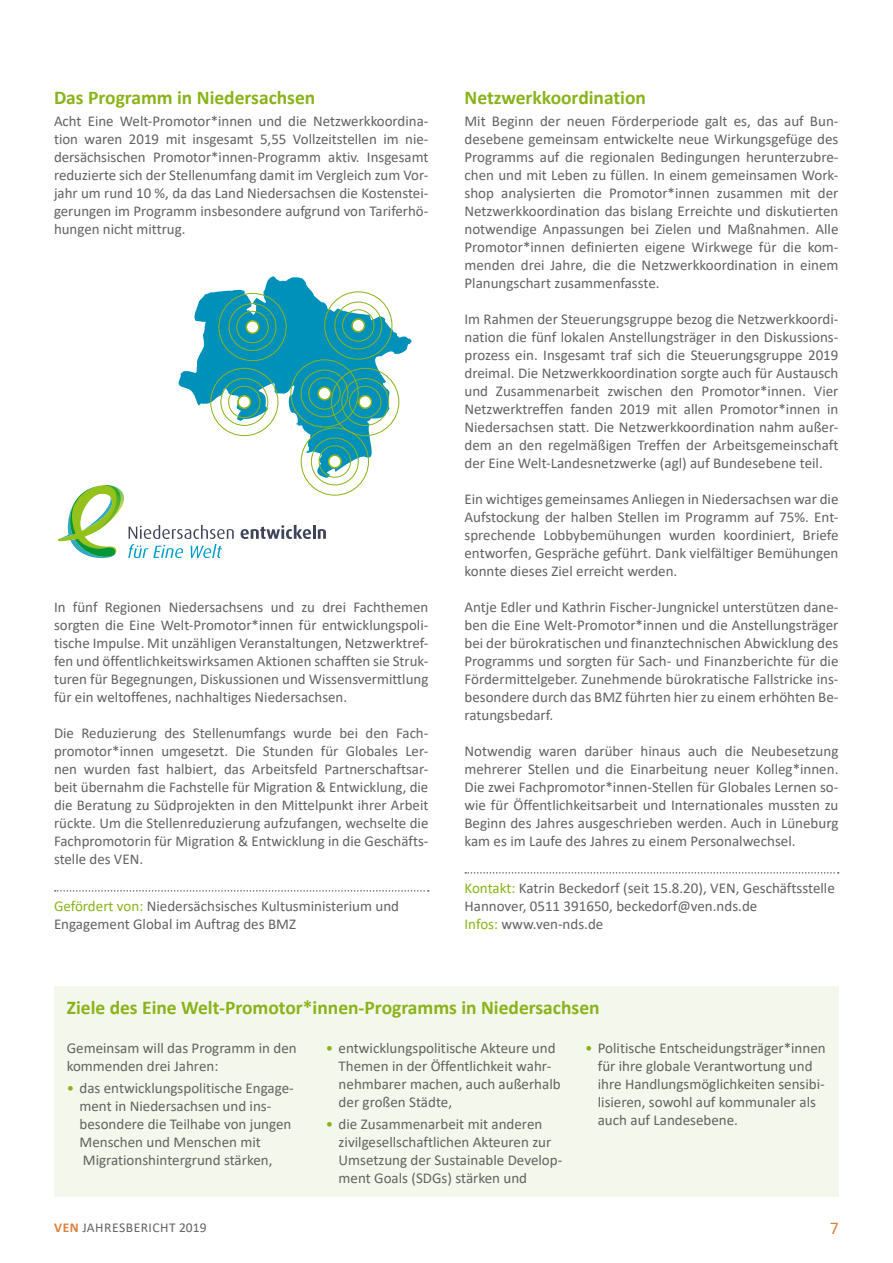
<style>
.page{position:relative;width:893px;height:1263px;background:#fff}
.page>*{position:absolute;margin:0;border:0;box-sizing:border-box;transform-origin:0 0}
.t1{font:700 19.5px "Calibri";color:#89b319}
.t2{font:18px "Calibri";color:#dd803c}
.t3{font:15px/18px "Calibri";color:#626261;text-align:justify}
.t4{font:13.5px "Calibri";letter-spacing:.04em;color:#626261}
.s1{color:#89b319}
.s2{font-weight:700;color:#dd803c}
</style>
<div class="page">
<svg style="left:55px;top:890px;width:374px;height:1px"></svg>
<svg style="left:465px;top:872px;width:374px;height:1px"></svg>
<div style="left:54px;top:986px;width:785px;height:211px;background:#f4f7eb"></div>
<svg style="left:178px;top:276px;width:234px;height:202px"></svg>
<svg style="left:246px;top:321px;width:13px;height:12px"></svg>
<div style="left:246px;top:320px;width:13px;height:14px;border:1px solid #89b319;border-radius:50%"></div>
<div style="left:236px;top:311px;width:33px;height:32px;border:1px solid #89b319;border-radius:50%"></div>
<div style="left:229px;top:303px;width:47px;height:48px;border:1px solid #89b319;border-radius:50%"></div>
<div style="left:219px;top:293px;width:67px;height:68px;border:1px solid #89b319;border-radius:50%"></div>
<svg style="left:238px;top:396px;width:12px;height:12px"></svg>
<div style="left:237px;top:395px;width:14px;height:14px;border:1px solid #89b319;border-radius:50%"></div>
<div style="left:228px;top:386px;width:32px;height:32px;border:1px solid #89b319;border-radius:50%"></div>
<div style="left:221px;top:378px;width:47px;height:48px;border:1px solid #89b319;border-radius:50%"></div>
<div style="left:210px;top:368px;width:68px;height:68px;border:1px solid #89b319;border-radius:50%"></div>
<svg style="left:329px;top:455px;width:12px;height:13px"></svg>
<div style="left:328px;top:455px;width:14px;height:13px;border:1px solid #89b319;border-radius:50%"></div>
<div style="left:319px;top:445px;width:32px;height:33px;border:1px solid #89b319;border-radius:50%"></div>
<div style="left:311px;top:438px;width:48px;height:47px;border:1px solid #89b319;border-radius:50%"></div>
<div style="left:301px;top:427px;width:68px;height:68px;border:1px solid #89b319;border-radius:50%"></div>
<div style="left:349px;top:386px;width:32px;height:32px;border:1px solid #89b319;border-radius:50%"></div>
<div style="left:341px;top:378px;width:48px;height:48px;border:1px solid #89b319;border-radius:50%"></div>
<div style="left:331px;top:368px;width:68px;height:68px;border:1px solid #89b319;border-radius:50%"></div>
<div style="left:318px;top:387px;width:13px;height:13px;background:#fff;border-radius:50%"></div>
<div style="left:318px;top:387px;width:13px;height:13px;border:1px solid #89b319;border-radius:50%"></div>
<div style="left:308px;top:377px;width:33px;height:32px;border:1px solid #89b319;border-radius:50%"></div>
<div style="left:301px;top:370px;width:47px;height:47px;border:1px solid #89b319;border-radius:50%"></div>
<div style="left:291px;top:359px;width:67px;height:68px;border:1px solid #89b319;border-radius:50%"></div>
<svg style="left:359px;top:396px;width:12px;height:12px"></svg>
<div style="left:358px;top:395px;width:14px;height:14px;border:1px solid #89b319;border-radius:50%"></div>
<svg style="left:352px;top:319px;width:12px;height:13px"></svg>
<div style="left:351px;top:319px;width:14px;height:13px;border:1px solid #89b319;border-radius:50%"></div>
<div style="left:342px;top:309px;width:32px;height:33px;border:1px solid #89b319;border-radius:50%"></div>
<div style="left:335px;top:302px;width:47px;height:47px;border:1px solid #89b319;border-radius:50%"></div>
<div style="left:324px;top:291px;width:68px;height:68px;border:1px solid #89b319;border-radius:50%"></div>
<svg style="left:241px;top:525px;width:70px;height:14px"></svg>
<hr style="left:313px;top:525px;width:3px;height:14px;background:#3f4358">
<svg style="left:318px;top:529px;width:8px;height:10px"></svg>
<svg style="left:58px;top:485px;width:176px;height:73px"></svg>
<h1 class="t1" style="left:54px;top:83px;width:263px">Das Programm in Niedersachsen</h1>
<p class="t3" style="left:54px;top:112px;width:376px">Acht Eine Welt-Promotor*innen und die Netzwerkkoordina&shy;tion waren 2019 mit insgesamt 5,55 Vollzeitstellen im nie&shy;dersächsischen Promotor*innen-Programm aktiv. Insgesamt reduzierte sich der Stellenumfang damit im Vergleich zum Vor&shy;jahr um rund 10 %, da das Land Niedersachsen die Kostenstei&shy;gerungen im Programm insbesondere aufgrund von Tariferhö&shy;hungen nicht mittrug.</p>
<p class="t3" style="left:54px;top:598px;width:376px">In fünf Regionen Niedersachsens und zu drei Fachthemen sorgten die Eine Welt-Promotor*innen für entwicklungspoli&shy;tische Impulse. Mit unzähligen Veranstaltungen, Netzwerktref&shy;fen und öffentlichkeitswirksamen Aktionen schafften sie Struk&shy;turen für Begegnungen, Diskussionen und Wissensvermittlung für ein weltoffenes, nachhaltiges Niedersachsen.</p>
<p class="t3" style="left:54px;top:724px;width:376px">Die Reduzierung des Stellenumfangs wurde bei den Fach&shy;promotor*innen umgesetzt. Die Stunden für Globales Ler&shy;nen wurden fast halbiert, das Arbeitsfeld Partnerschaftsar&shy;beit übernahm die Fachstelle für Migration &amp; Entwicklung, die die Beratung zu Südprojekten in den Mittelpunkt ihrer Arbeit rückte. Um die Stellenreduzierung aufzufangen, wechselte die Fachpromotorin für Migration &amp; Entwicklung in die Geschäfts&shy;stelle des VEN.</p>
<p class="t3" style="left:54px;top:897px;width:347px"><span class="s1">Gefördert von:</span> Niedersächsisches Kultusministerium und<br>Engagement Global im Auftrag des BMZ</p>
<h1 class="t1" style="left:464px;top:83px;width:183px">Netzwerkkoordination</h1>
<p class="t3" style="left:464px;top:112px;width:375px">Mit Beginn der neuen Förderperiode galt es, das auf Bun&shy;desebene gemeinsam entwickelte neue Wirkungsgefüge des Programms auf die regionalen Bedingungen herunterzubre&shy;chen und mit Leben zu füllen. In einem gemeinsamen Work&shy;shop analysierten die Promotor*innen zusammen mit der Netzwerkkoordination das bislang Erreichte und diskutierten notwendige Anpassungen bei Zielen und Maßnahmen. Alle Promotor*innen definierten eigene Wirkwege für die kom&shy;menden drei Jahre, die die Netzwerkkoordination in einem Planungschart zusammenfasste.</p>
<p class="t3" style="left:464px;top:310px;width:375px">Im Rahmen der Steuerungsgruppe bezog die Netzwerkkoordi&shy;nation die fünf lokalen Anstellungsträger in den Diskussions&shy;prozess ein. Insgesamt traf sich die Steuerungsgruppe 2019 dreimal. Die Netzwerkkoordination sorgte auch für Austausch und Zusammenarbeit zwischen den Promotor*innen. Vier Netzwerktreffen fanden 2019 mit allen Promotor*innen in Niedersachsen statt. Die Netzwerkkoordination nahm außer&shy;dem an den regelmäßigen Treffen der Arbeitsgemeinschaft der Eine Welt-Landesnetzwerke (agl) auf Bundesebene teil.</p>
<p class="t3" style="left:464px;top:490px;width:375px">Ein wichtiges gemeinsames Anliegen in Niedersachsen war die Aufstockung der halben Stellen im Programm auf 75%. Ent&shy;sprechende Lobbybemühungen wurden koordiniert, Briefe entworfen, Gespräche geführt. Dank vielfältiger Bemühungen konnte dieses Ziel erreicht werden.</p>
<p class="t3" style="left:464px;top:598px;width:375px">Antje Edler und Kathrin Fischer-Jungnickel unterstützen dane&shy;ben die Eine Welt-Promotor*innen und die Anstellungsträger bei der bürokratischen und finanztechnischen Abwicklung des Programms und sorgten für Sach- und Finanzberichte für die Fördermittelgeber. Zunehmende bürokratische Fallstricke ins&shy;besondere durch das BMZ führten hier zu einem erhöhten Be&shy;ratungsbedarf.</p>
<p class="t3" style="left:464px;top:742px;width:375px">Notwendig waren darüber hinaus auch die Neubesetzung mehrerer Stellen und die Einarbeitung neuer Kolleg*innen.<br>Die zwei Fachpromotor*innen-Stellen für Globales Lernen so&shy;wie für Öffentlichkeitsarbeit und Internationales mussten zu Beginn des Jahres ausgeschrieben werden. Auch in Lüneburg kam es im Laufe des Jahres zu einem Personalwechsel.</p>
<p class="t3" style="left:464px;top:879px;width:372px;text-align:left"><span class="s1">Kontakt:</span> Katrin Beckedorf (seit 15.8.20), VEN, Geschäftsstelle<br>Hannover, 0511 391650, beckedorf@ven.nds.de<br><span class="s1">Infos:</span> www.ven-nds.de</p>
<h1 class="t1" style="left:67px;top:993px;width:534px">Ziele des Eine Welt-Promotor*innen-Programms in Niedersachsen</h1>
<p class="t3" style="left:67px;top:1039px;width:231px">Gemeinsam will das Programm in den kommenden drei Jahren:</p>
<p class="t3" style="left:80px;top:1079px;width:216px;text-align:left;text-indent:-13px"><span class="s1">•</span> das entwicklungspolitische Engage&shy;ment in Niedersachsen und ins&shy;besondere die Teilhabe von jungen<br>Menschen und Menschen mit<br>Migrationshintergrund stärken,</p>
<p class="t3" style="left:598px;top:1039px;width:229px;text-align:left;text-indent:-13px"><span class="s1">•</span> Politische Entscheidungsträger*innen für ihre globale Verantwortung und ihre Handlungsmöglichkeiten sensibi&shy;lisieren, sowohl auf kommunaler als auch auf Landesebene.</p>
<p class="t3" style="left:339px;top:1039px;width:223px;text-align:left;text-indent:-13px"><span class="s1">•</span> entwicklungspolitische Akteure und<br>Themen in der Öffentlichkeit wahr&shy;nehmbarer machen, auch außerhalb der großen Städte,</p>
<p class="t3" style="left:339px;top:1115px;width:225px;text-align:left;text-indent:-13px"><span class="s1">•</span> die Zusammenarbeit mit anderen zivilgesellschaftlichen Akteuren zur Umsetzung der Sustainable Develop&shy;ment Goals (SDGs) stärken und</p>
<p class="t4" style="left:54px;top:1218px;width:154px"><span class="s2">ven</span> Jahresbericht 2019</p>
<p class="t2" style="left:830px;top:1215px;width:11px">7</p>
</div>
